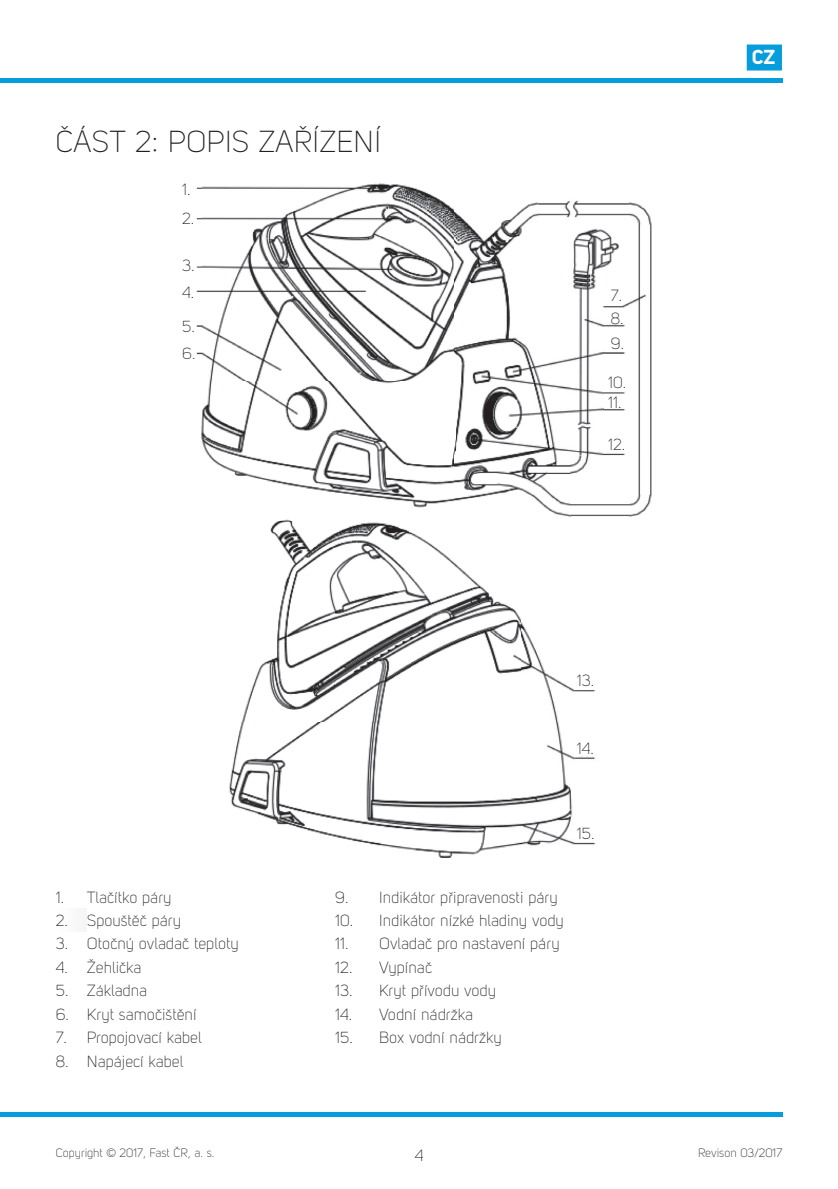
<style>
.page{position:relative;width:838px;height:1189px;background:#fff}
.page>*{position:absolute;margin:0;border:0;box-sizing:border-box;transform-origin:0 0}
.t1{font:30px "Uni Sans PRO Light";color:#231f20}
.t2{font:20px "Uni Sans PRO Bold";color:#fff}
.t3{font:16px/27px "Uni Sans PRO Light";color:#231f20}
.t4{font:12px "Uni Sans PRO Light";color:#231f20}
</style>
<div class="page">
<hr style="left:0;top:1112px;width:781px;height:4px;background:#069ddc">
<div style="left:0;top:78px;width:781px;height:5px;background:#069ddc"></div>
<div style="left:746px;top:45px;width:35px;height:26px;background:#069ddc"></div>
<img style="left:196px;top:183px;width:456px;height:334px">
<img style="left:229px;top:519px;width:367px;height:338px">
<div style="left:56px;top:908px;width:31px;height:23px;background:#fafafa"></div>
<p class="t1" style="left:56px;top:131px;width:327px">ČÁST 2: POPIS ZAŘÍZENÍ</p>
<p class="t3" style="left:182px;top:176px;width:14px;line-height:29.8px">1.<br>2.</p>
<p class="t3" style="left:182px;top:254px;width:14px">3.<br>4.</p>
<p class="t3" style="left:182px;top:314px;width:15px">5.<br>6.</p>
<p class="t3" style="left:610px;top:286px;width:14px;line-height:22.6px">7.<br>8.</p>
<p class="t3" style="left:610px;top:332px;width:15px">9.</p>
<p class="t3" style="left:607px;top:374px;width:20px;line-height:19.8px">10.<br>11.</p>
<p class="t3" style="left:607px;top:432px;width:19px">12.</p>
<p class="t3" style="left:576px;top:668px;width:19px">13.</p>
<p class="t3" style="left:576px;top:736px;width:19px">14.</p>
<p class="t3" style="left:576px;top:822px;width:19px">15.</p>
<p class="t3" style="left:56px;top:885px;width:117px">1. Tlačítko páry</p>
<p class="t3" style="left:335px;top:885px;width:224px">9. Indikátor připravenosti páry</p>
<p class="t3" style="left:56px;top:908px;width:127px">2. Spouštěč páry</p>
<p class="t3" style="left:335px;top:908px;width:230px">10. Indikátor nízké hladiny vody</p>
<p class="t3" style="left:56px;top:932px;width:184px">3. Otočný ovladač teploty</p>
<p class="t3" style="left:335px;top:932px;width:226px">11. Ovladač pro nastavení páry</p>
<p class="t3" style="left:56px;top:955px;width:87px">4. Žehlička</p>
<p class="t3" style="left:335px;top:955px;width:98px">12. Vypínač</p>
<p class="t3" style="left:56px;top:978px;width:93px">5. Základna</p>
<p class="t3" style="left:335px;top:978px;width:162px">13. Kryt přívodu vody</p>
<p class="t3" style="left:56px;top:1002px;width:142px">6. Kryt samočištění</p>
<p class="t3" style="left:335px;top:1002px;width:139px">14. Vodní nádržka</p>
<p class="t3" style="left:56px;top:1025px;width:147px">7. Propojovací kabel</p>
<p class="t3" style="left:335px;top:1025px;width:168px">15. Box vodní nádržky</p>
<p class="t3" style="left:56px;top:1049px;width:129px">8. Napájecí kabel</p>
<p class="t2" style="left:752px;top:50px;width:24px">CZ</p>
<p class="t4" style="left:56px;top:1149px;width:160px">Copyright © 2017, Fast ČR, a. s.</p>
<p class="t3" style="left:414px;top:1143px;width:10px">4</p>
<p class="t4" style="left:697px;top:1149px;width:86px">Revison 03/2017</p>
</div>
